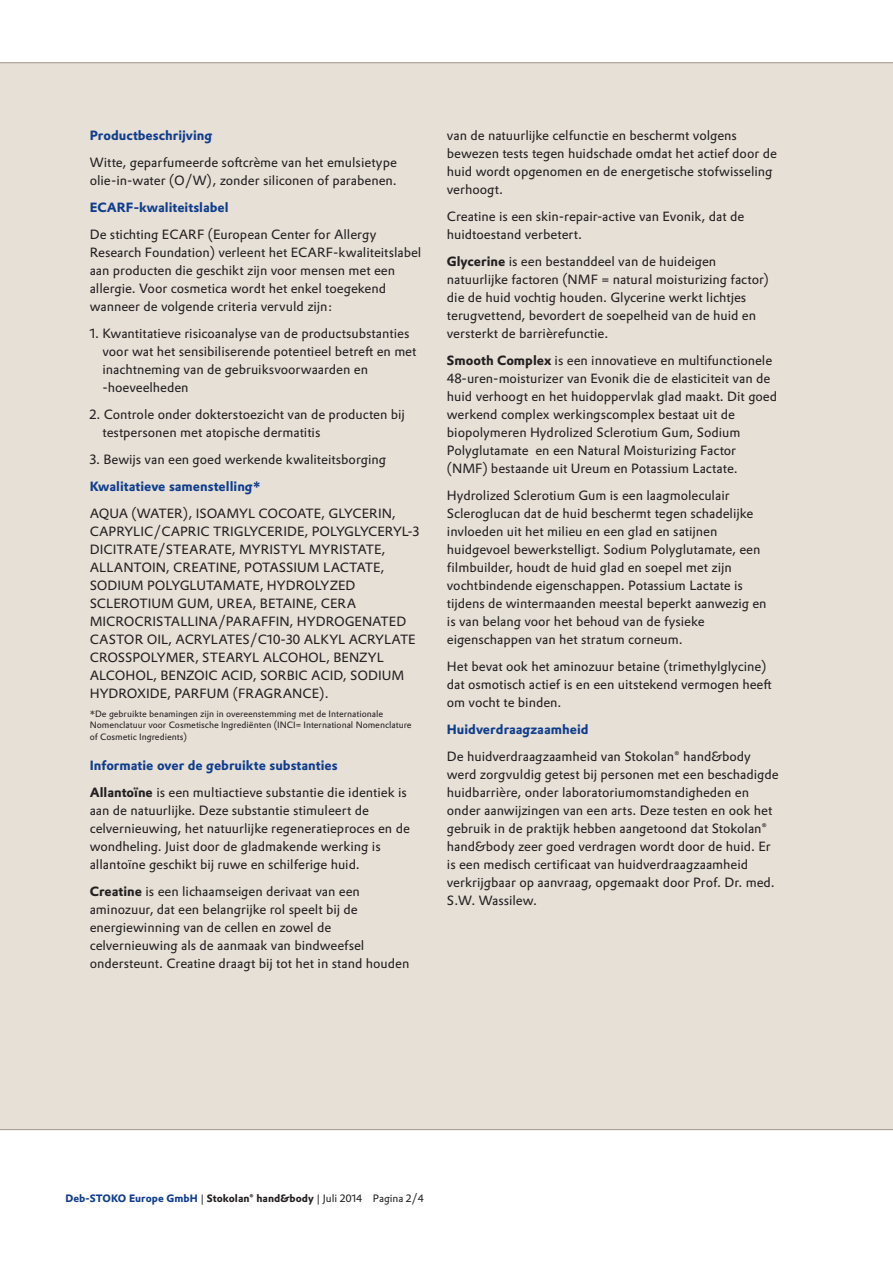
<style>
.page{position:relative;width:893px;height:1263px;background:#fff}
.page>*{position:absolute;margin:0;border:0;box-sizing:border-box;transform-origin:0 0}
._08_Copy_Prokyon_8_7{font:13.2px/18px "Evonik Prokyon";color:#231f20}
._08_Subline_Prokyon{font:700 13.2px "Evonik Prokyon";color:#103d8c}
._08_Copy_Prokyon_8_7-2{font:700 13.2px "Evonik Prokyon";color:#103d8c}
._07_Prokyon_7_9{font:700 10.5px "Evonik Prokyon";color:#103d8c}
._08_Copy_Prokyon_8_7-3{font:9px/10.5px "Evonik Prokyon";color:#231f20}
.s1{font-weight:700}
.s2{font-weight:400;color:#231f20}
.s3{color:#231f20}
</style>
<div class="page">
<div style="left:0;top:63px;width:893px;height:1066px;background:#e6e0d7"></div>
<hr style="left:0;top:62px;width:893px;height:1px;background:#a09386">
<hr style="left:0;top:1129px;width:893px;height:1px;background:#a09386">
<p class="_08_Subline_Prokyon" style="left:90px;top:124px;width:124px">Productbeschrijving</p>
<p class="_08_Copy_Prokyon_8_7" style="left:90px;top:152px;width:309px">Witte, geparfumeerde softcrème van het emulsietype olie-in-water (O/W), zonder siliconen of parabenen.</p>
<p class="_08_Subline_Prokyon" style="left:90px;top:196px;width:140px">ECARF-kwaliteitslabel</p>
<p class="_08_Copy_Prokyon_8_7" style="left:90px;top:224px;width:333px">De stichting ECARF (European Center for Allergy Research Foundation) verleent het ECARF-kwaliteitslabel aan producten die geschikt zijn voor mensen met een allergie. Voor cosmetica wordt het enkel toegekend wanneer de volgende criteria vervuld zijn:</p>
<p class="_08_Copy_Prokyon_8_7" style="left:102px;top:323px;width:316px;text-indent:-13px">1. Kwantitatieve risicoanalyse van de productsubstanties voor wat het sensibiliserende potentieel betreft en met inachtneming van de gebruiksvoorwaarden en -hoeveelheden</p>
<p class="_08_Copy_Prokyon_8_7" style="left:102px;top:404px;width:304px;text-indent:-13px">2. Controle onder dokterstoezicht van de producten bij testpersonen met atopische dermatitis</p>
<p class="_08_Copy_Prokyon_8_7" style="left:90px;top:449px;width:298px">3. Bewijs van een goed werkende kwaliteitsborging</p>
<p class="_08_Subline_Prokyon" style="left:90px;top:475px;width:173px">Kwalitatieve samenstelling*</p>
<p class="_08_Copy_Prokyon_8_7" style="left:90px;top:503px;width:331px">AQUA (WATER), ISOAMYL COCOATE, GLYCERIN, CAPRYLIC/CAPRIC TRIGLYCERIDE, POLYGLYCERYL-3<br>DICITRATE/STEARATE, MYRISTYL MYRISTATE, ALLANTOIN, CREATINE, POTASSIUM LACTATE, SODIUM POLYGLUTAMATE, HYDROLYZED SCLEROTIUM GUM, UREA, BETAINE, CERA MICROCRISTALLINA/PARAFFIN, HYDROGENATED CASTOR OIL, ACRYLATES/C10-30 ALKYL ACRYLATE CROSSPOLYMER, STEARYL ALCOHOL, BENZYL ALCOHOL, BENZOIC ACID, SORBIC ACID, SODIUM HYDROXIDE, PARFUM (FRAGRANCE).</p>
<p class="_08_Copy_Prokyon_8_7-3" style="left:90px;top:708px;width:323px">*De gebruikte benamingen zijn in overeenstemming met de Internationale<br>Nomenclatuur voor Cosmetische Ingrediënten (INCI= International Nomenclature</p>
<p class="_08_Copy_Prokyon_8_7-3" style="left:90px;top:731px;width:99px">of Cosmetic Ingredients)</p>
<p class="_08_Subline_Prokyon" style="left:90px;top:754px;width:250px">Informatie over de gebruikte substanties</p>
<p class="_08_Copy_Prokyon_8_7" style="left:90px;top:782px;width:322px"><span class="s1">Allantoïne</span> is een multiactieve substantie die identiek is aan de natuurlijke. Deze substantie stimuleert de celvernieuwing, het natuurlijke regeneratieproces en de wondheling. Juist door de gladmakende werking is allantoïne geschikt bij ruwe en schilferige huid.</p>
<p class="_08_Copy_Prokyon_8_7" style="left:90px;top:881px;width:321px"><span class="s1">Creatine</span> is een lichaamseigen derivaat van een aminozuur, dat een belangrijke rol speelt bij de energiewinning van de cellen en zowel de celvernieuwing als de aanmaak van bindweefsel ondersteunt. Creatine draagt bij tot het in stand houden</p>
<p class="_08_Copy_Prokyon_8_7" style="left:447px;top:125px;width:332px">van de natuurlijke celfunctie en beschermt volgens bewezen tests tegen huidschade omdat het actief door de huid wordt opgenomen en de energetische stofwisseling verhoogt.</p>
<p class="_08_Copy_Prokyon_8_7" style="left:447px;top:206px;width:299px">Creatine is een skin-repair-active van Evonik, dat de huidtoestand verbetert.</p>
<p class="_08_Copy_Prokyon_8_7" style="left:447px;top:251px;width:323px"><span class="s1">Glycerine</span> is een bestanddeel van de huideigen natuurlijke factoren (NMF = natural moisturizing factor) die de huid vochtig houden. Glycerine werkt lichtjes terugvettend, bevordert de soepelheid van de huid en versterkt de barrièrefunctie.</p>
<p class="_08_Copy_Prokyon_8_7" style="left:447px;top:350px;width:332px"><span class="s1">Smooth Complex</span> is een innovatieve en multifunctionele 48-uren-moisturizer van Evonik die de elasticiteit van de huid verhoogt en het huidoppervlak glad maakt. Dit goed werkend complex werkingscomplex bestaat uit de biopolymeren Hydrolized Sclerotium Gum, Sodium Polyglutamate en een Natural Moisturizing Factor (NMF) bestaande uit Ureum en Potassium Lactate.</p>
<p class="_08_Copy_Prokyon_8_7" style="left:447px;top:485px;width:321px">Hydrolized Sclerotium Gum is een laagmoleculair Scleroglucan dat de huid beschermt tegen schadelijke invloeden uit het milieu en een glad en satijnen huidgevoel bewerkstelligt. Sodium Polyglutamate, een filmbuilder, houdt de huid glad en soepel met zijn vochtbindende eigenschappen. Potassium Lactate is tijdens de wintermaanden meestal beperkt aanwezig en is van belang voor het behoud van de fysieke eigenschappen van het stratum corneum.</p>
<p class="_08_Copy_Prokyon_8_7" style="left:447px;top:656px;width:326px">Het bevat ook het aminozuur betaine (trimethylglycine) dat osmotisch actief is en een uitstekend vermogen heeft om vocht te binden.</p>
<p class="_08_Copy_Prokyon_8_7-2" style="left:447px;top:718px;width:143px">Huidverdraagzaamheid</p>
<p class="_08_Copy_Prokyon_8_7" style="left:447px;top:746px;width:333px">De huidverdraagzaamheid van Stokolan® hand&amp;body werd zorgvuldig getest bij personen met een beschadigde huidbarrière, onder laboratoriumomstandigheden en onder aanwijzingen van een arts. Deze testen en ook het gebruik in de praktijk hebben aangetoond dat Stokolan® hand&amp;body zeer goed verdragen wordt door de huid. Er is een medisch certificaat van huidverdraagzaamheid verkrijgbaar op aanvraag, opgemaakt door Prof. Dr. med.<br>S.W. Wassilew.</p>
<p class="_07_Prokyon_7_9" style="left:65px;top:1189px;width:360px">Deb-STOKO Europe GmbH <span class="s2">|</span> <span class="s3">Stokolan® hand&amp;body</span> <span class="s2">| Juli 2014 Pagina 2/4</span></p>
</div>
